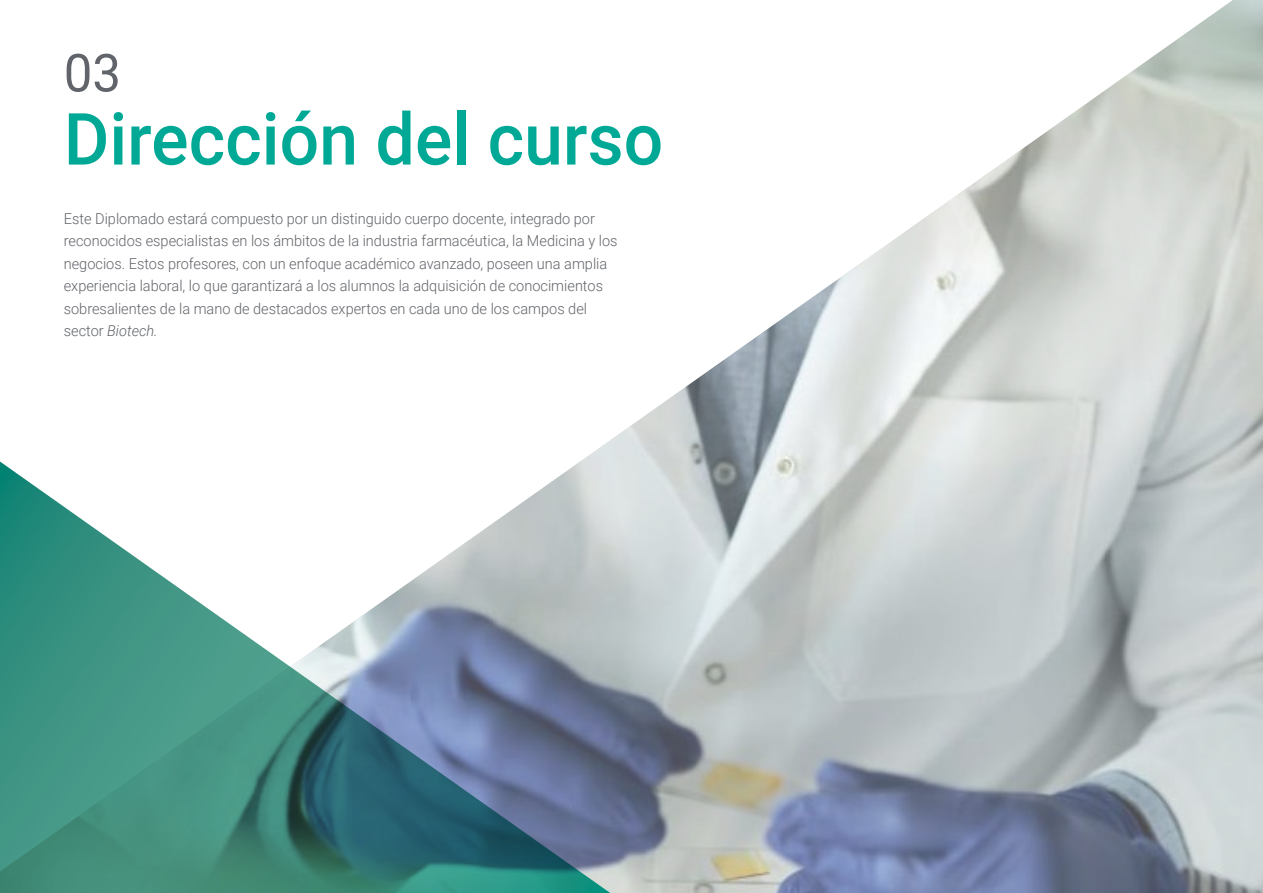
<style>
.page{position:relative;width:1263px;height:893px;background:#fff}
.page>*{position:absolute;margin:0;border:0;box-sizing:border-box;transform-origin:0 0}
.t1{font:500 72px "Roboto";color:#00a996}
.t2{font:52.5px "Roboto";color:#61646a}
.t3{font:300 15px/22.5px "Roboto";color:#61646a}
.s1{font-style:italic}
</style>
<div class="page">
<img style="left:602px;top:0;width:661px;height:893px">
<svg style="left:0;top:446px;width:640px;height:447px"></svg>
<h2 class="t2" style="left:64px;top:36px;width:59px">03</h2>
<h1 class="t1" style="left:64px;top:89px;width:601px">Dirección del curso</h1>
<p class="t3" style="left:64px;top:207px;width:555px">Este Diplomado estará compuesto por un distinguido cuerpo docente, integrado por reconocidos especialistas en los ámbitos de la industria farmacéutica, la Medicina y los negocios. Estos profesores, con un enfoque académico avanzado, poseen una amplia experiencia laboral, lo que garantizará a los alumnos la adquisición de conocimientos sobresalientes de la mano de destacados expertos en cada uno de los campos del sector <span class="s1">Biotech.</span></p>
</div>
